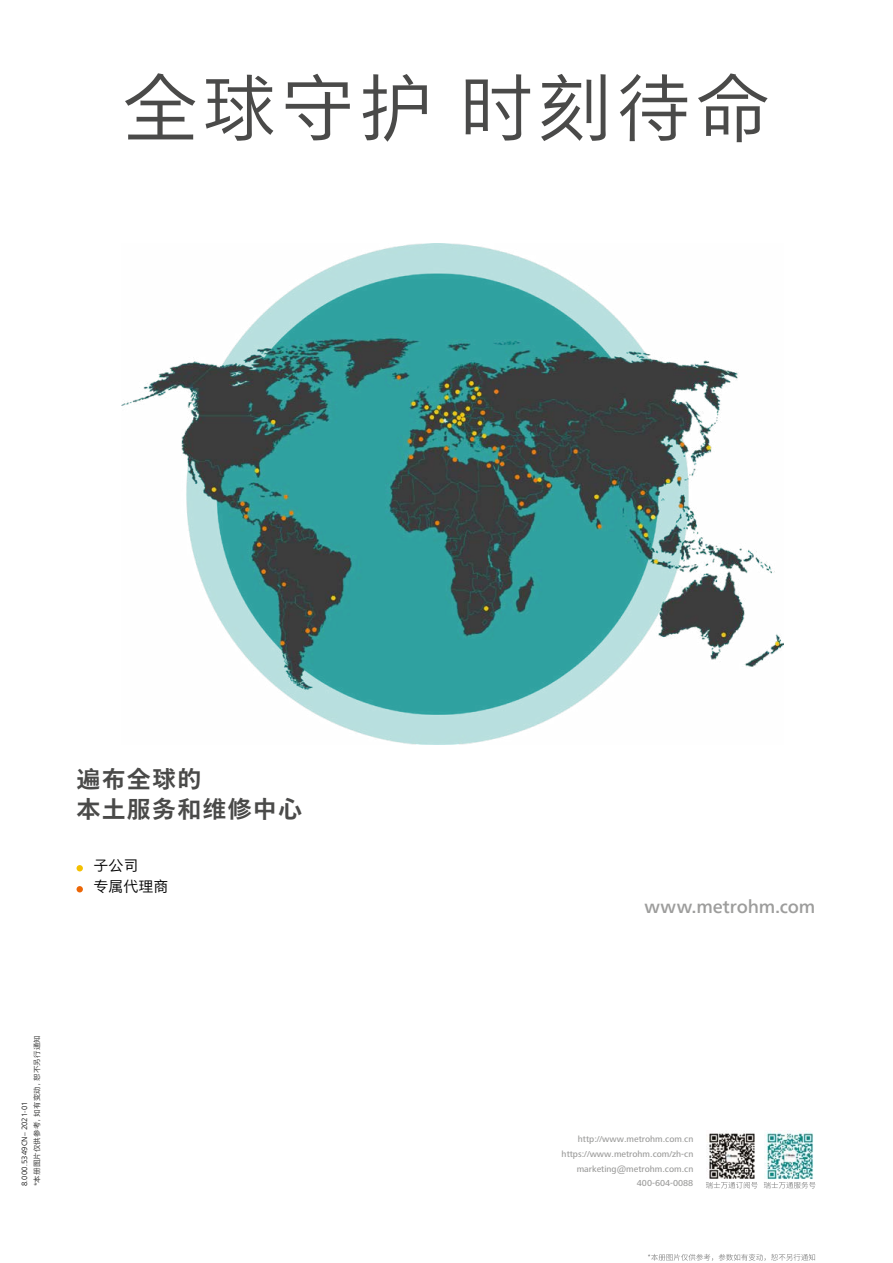
<style>
.page{position:relative;width:893px;height:1263px;background:#fff}
.page>*{position:absolute;margin:0;border:0;box-sizing:border-box;transform-origin:0 0}
.t1{font:300 75px "M Xiang He Hei SC Pro";letter-spacing:.05em;color:#4a4a49}
.t2{font:700 24px/30px "M Xiang He Hei SC Pro";letter-spacing:.05em;color:#4a4a49}
.t3{font:500 18px "Neue Frutiger World";letter-spacing:-.005em;color:#9d9d9c}
.t4{font:300 15px/21px "M Xiang He Hei SC Pro";color:#000}
.t5{font:500 9px/14.5px "Frutiger Next Pro";color:#9d9d9c;text-align:right}
.t6{font:7.5px "M Xiang He Hei SC Pro";letter-spacing:.02em;color:#4a4a49}
.t7{font:300 7.5px "Neue Frutiger World";letter-spacing:.015em;color:#000}
.s1{font-family:"Neue Frutiger World"}
.s2{font-family:"Adobe Song Std Light GBK EUC H";font-weight:400}
</style>
<div class="page">
<img style="left:121px;top:243px;width:662px;height:501px">
<svg style="left:77px;top:865px;width:6px;height:6px"></svg>
<svg style="left:77px;top:886px;width:6px;height:6px"></svg>
<svg style="left:648px;top:1254px;width:65px;height:7px"></svg>
<svg style="left:719px;top:1254px;width:96px;height:7px"></svg>
<svg style="left:706px;top:1182px;width:51px;height:6px"></svg>
<svg style="left:764px;top:1182px;width:51px;height:6px"></svg>
<img style="left:764px;top:1130px;width:50px;height:50px">
<img style="left:706px;top:1132px;width:49px;height:47px">
<h1 class="t1" style="left:123px;top:62px;width:649px">全球守护时刻待命</h1>
<h2 class="t2" style="left:77px;top:764px;width:227px">遍布全球的<br>本土服务和维修中心</h2>
<h3 class="t4" style="left:93px;top:855px;width:77px">子公司<br>专属代理商</h3>
<p class="t6" style="left:32px;top:1186px;width:153px;rotate:-90deg"><span class="s1">*</span>本册图片仅供参考，如有变动，恕不另行通知</p>
<p class="t7" style="left:19px;top:1186px;width:86px;rotate:-90deg">8.000.5349CN– 2021-01</p>
<h3 class="t3" style="left:644px;top:892px;width:172px">www.metrohm.com</h3>
<p class="t5" style="left:578px;top:1132px;width:117px">http://www.metrohm.com<span class="s2">.</span>cn</p>
<p class="t5" style="left:562px;top:1147px;width:133px">https://www.metrohm.com/zh-cn marketing@metrohm.com.cn<br>400-604-0088</p>
</div>
